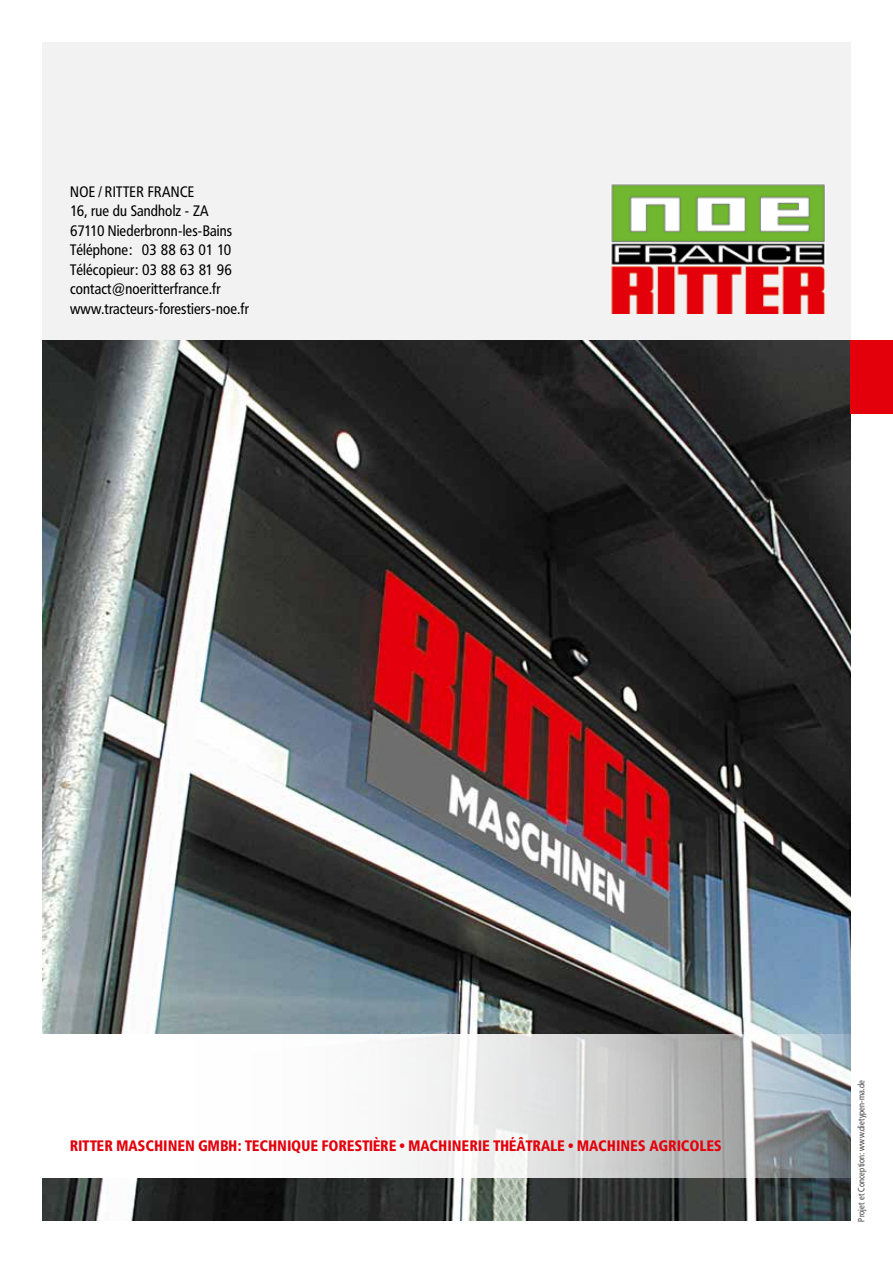
<style>
.page{position:relative;width:893px;height:1263px;background:#fff}
.page>*{position:absolute;margin:0;border:0;box-sizing:border-box;transform-origin:0 0}
.t1{font:15px/19.5px "Frutiger Condensed BQ";letter-spacing:.01em;color:#000}
.t2{font:900 15px "Frutiger Condensed BQ";letter-spacing:.03em;color:#e3000b;scale:.95 1}
.t3{font:9px "Frutiger Condensed BQ";letter-spacing:.015em;color:#484847;scale:.95 1}
</style>
<div class="page">
<div style="left:42px;top:43px;width:808px;height:297px;background:#f2f2f2"></div>
<img style="left:43px;top:340px;width:807px;height:880px">
<div style="left:850px;top:340px;width:43px;height:74px;background:#e3000b"></div>
<svg style="left:43px;top:1035px;width:808px;height:143px"></svg>
<img style="left:611px;top:184px;width:214px;height:129px">
<p class="t1" style="left:70px;top:182px;width:180px">NOE / RITTER FRANCE<br>16, rue du Sandholz - ZA<br>67110 Niederbronn-les-Bains<br>Téléphone: 03 88 63 01 10<br>Télécopieur: 03 88 63 81 96 contact@noeritterfrance.fr www.tracteurs-forestiers-noe.fr</p>
<p class="t2" style="left:70px;top:1137px;width:687px">RITTER MASCHINEN GMBH: TECHNIQUE FORESTIÈRE • MACHINERIE THÉÂTRALE • MACHINES AGRICOLES</p>
<p class="t3" style="left:856px;top:1221px;width:150px;rotate:-90deg">Projet et Conception: www.dietypen-ma.de</p>
</div>
